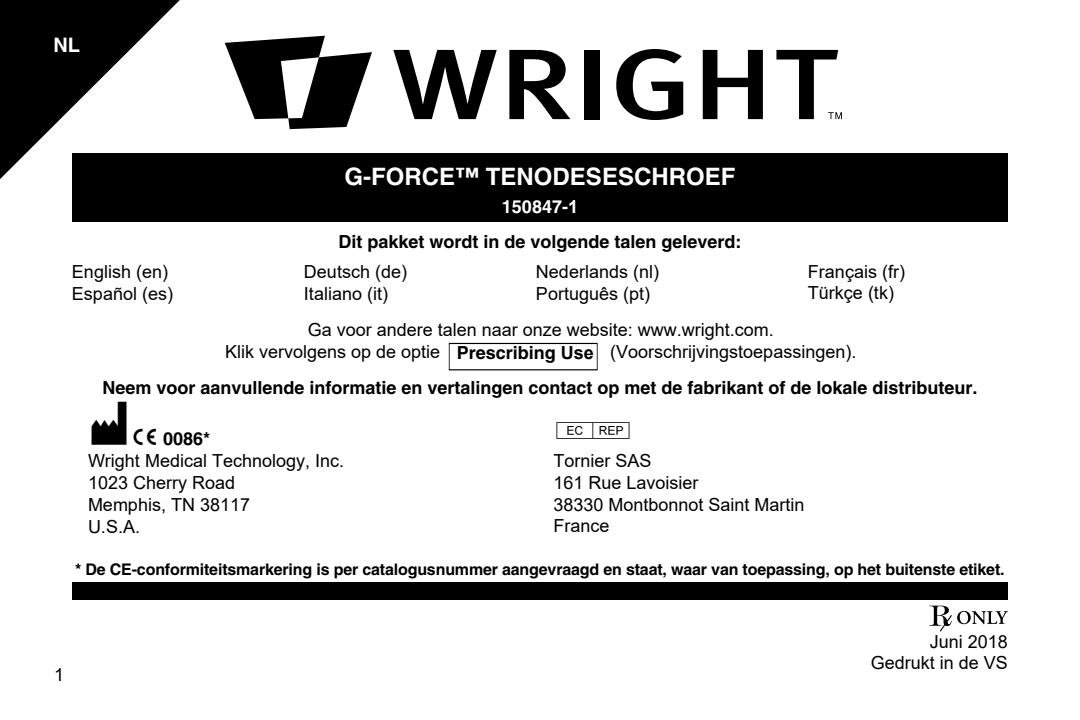
<style>
.page{position:relative;width:1080px;height:720px;background:#fff}
.page>*{position:absolute;margin:0;border:0;box-sizing:border-box;transform-origin:0 0}
.t1{font:48px "mdd en 980";color:#000}
.t2{font:40px "mdd en 980";color:#000}
.t3{font:700 24px "Helvetica";color:#fff}
.t4{font:700 20px "Helvetica";color:#fff}
.t5{font:18px/22px "Arial";color:#000;text-align:center}
.t6{font:700 18px/35.2px "Helvetica";color:#000;text-align:center}
.t7{font:18px/21.6px "Arial";color:#000}
.t8{font:700 16px "Helvetica";letter-spacing:-.01em;color:#000}
.s1{color:#fff}
.s2{font-family:"Arial";color:#fff}
.s3{font-style:inherit}
.s4{font-family:"Helvetica";font-weight:700}
.s5{font-weight:700}
.s6{font-family:"mdd en 980";font-weight:400}
</style>
<div class="page">
<div style="left:72px;top:154px;width:936px;height:68px;background:#000"></div>
<div style="left:449px;top:343px;width:149px;height:27px;border:1px solid #000"></div>
<svg style="left:929px;top:606px;width:79px;height:26px"></svg>
<div style="left:72px;top:582px;width:936px;height:18px;background:#000"></div>
<svg style="left:0;top:0;width:180px;height:179px;fill:#000"></svg>
<svg style="left:393px;top:50px;width:104px;height:69px"></svg>
<svg style="left:509px;top:50px;width:61px;height:69px"></svg>
<div style="left:585px;top:50px;width:15px;height:69px;background:#000"></div>
<svg style="left:616px;top:49px;width:67px;height:71px"></svg>
<svg style="left:703px;top:50px;width:60px;height:69px"></svg>
<svg style="left:225px;top:36px;width:147px;height:93px"></svg>
<svg style="left:776px;top:50px;width:66px;height:69px"></svg>
<p class="t4" style="left:53px;top:32px;width:28px">NL</p>
<h3 class="t3" style="left:345px;top:162px;width:392px">G-FORCE™ TENODESESCHROEF</h3>
<p class="t6" style="left:338px;top:189px;width:405px"><span class="s1">150847-</span><span class="s2">1<br></span>Dit pakket wordt in de volgende talen geleverd:</p>
<p class="t5" style="left:72px;top:261px;width:98px">English (en)</p>
<p class="t5" style="left:304px;top:261px;width:105px">Deutsch (de)</p>
<p class="t5" style="left:536px;top:261px;width:125px">Nederlands (nl)</p>
<p class="t5" style="left:808px;top:261px;width:99px">Français (fr)</p>
<p class="t5" style="left:72px;top:283px;width:103px">Español (es)</p>
<p class="t5" style="left:304px;top:283px;width:86px">Italiano (it)</p>
<p class="t5" style="left:536px;top:283px;width:116px">Português (pt)</p>
<p class="t7" style="left:808px;top:282px;width:88px">Türkçe (tk)</p>
<p class="t5" style="left:225px;top:319px;width:633px">Ga voor andere talen naar onze website: www.w<span class="s3">righ</span>t.com.<br>Klik vervolgens op de optie <span class="s4">Prescribing</span> <span class="s5">Use</span> (<span class="s3">Voorschrijvingstoepassingen</span>).</p>
<p class="t6" style="left:102px;top:370px;width:877px">Neem voor aanvullende informatie en vertalingen contact op met de fabrikant of de lokale distributeur.</p>
<h1 class="t1" style="left:88px;top:401px;width:41px">M</h1>
<p class="t5" style="left:88px;top:450px;width:258px">Wright Medical Technology, Inc.</p>
<h2 class="t2" style="left:553px;top:402px;width:83px">P</h2>
<p class="t7" style="left:553px;top:472px;width:253px">161 Rue Lavoisier<br>38330 Montbonnot Saint Martin<br>France</p>
<p class="t6" style="left:133px;top:421px;width:79px"><span class="s6">C</span> 0086*</p>
<p class="t7" style="left:553px;top:450px;width:100px">Tornier SAS</p>
<p class="t5" style="left:88px;top:472px;width:164px;text-align:left">1023 Cherry Road<br>Memphis, TN 38117<br>U.S.A.</p>
<p class="t8" style="left:75px;top:560px;width:931px">* De CE-conformiteitsmarkering is per catalogusnummer aangevraagd en staat, waar van toepassing, op het buitenste etiket.</p>
<p class="t7" style="left:54px;top:663px;width:12px">1</p>
<p class="t7" style="left:930px;top:631px;width:80px">Juni 2018</p>
<p class="t5" style="left:871px;top:652px;width:139px">Gedrukt in de VS</p>
</div>
